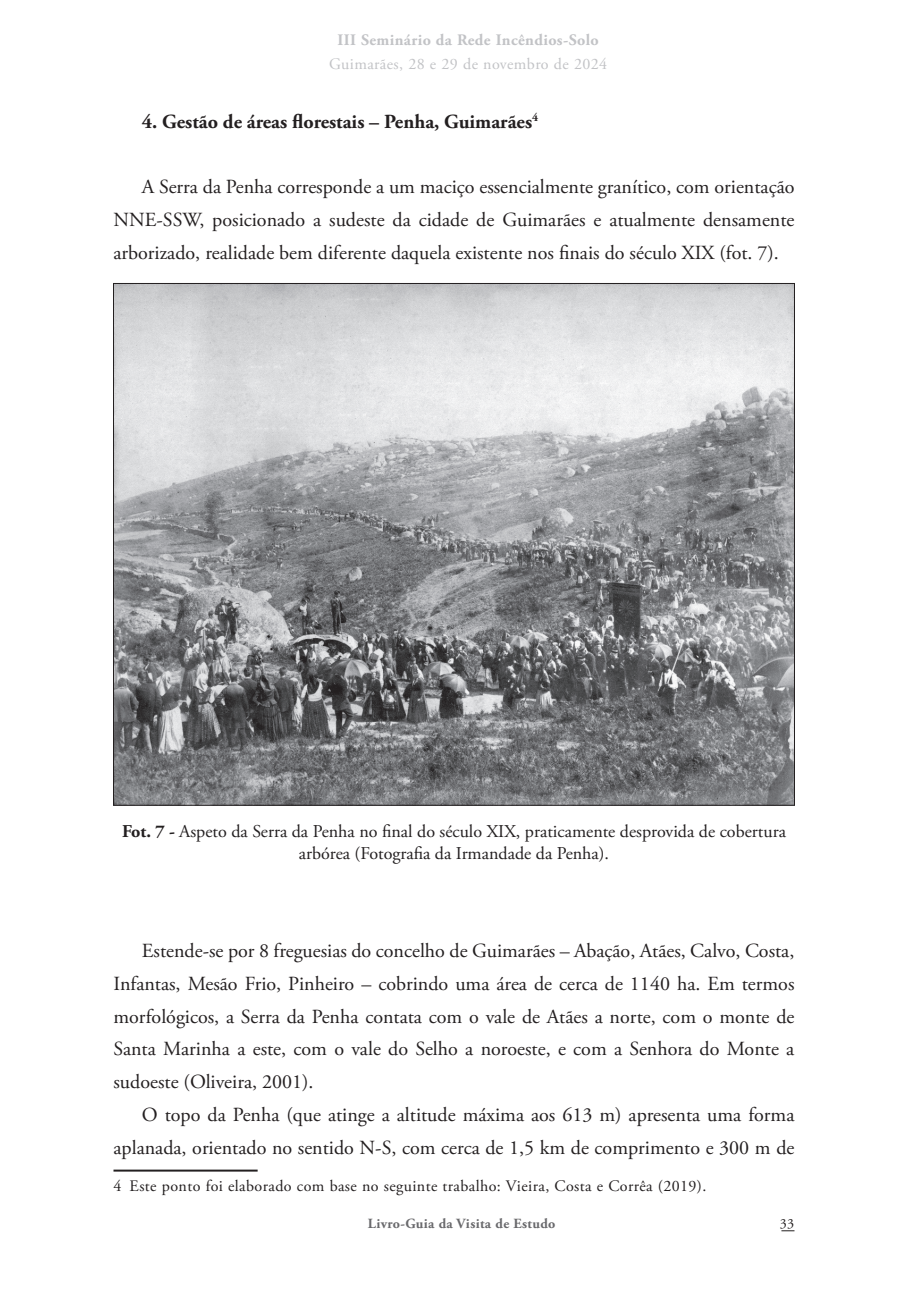
<style>
.page{position:relative;width:908px;height:1304px;background:#fff}
.page>*{position:absolute;margin:0;border:0;box-sizing:border-box;transform-origin:0 0}
.t1{font:20px/32.8px "Adobe Garamond Pro";color:#231f20;text-align:justify}
.t2{font:700 20px "Adobe Garamond Pro";color:#231f20}
.t3{font:18px/22px "Adobe Garamond Pro";letter-spacing:-.01em;color:#231f20;text-align:center}
.t4{font:16px "Adobe Garamond Pro";letter-spacing:.025em;color:#231f20}
.t5{font:700 16px "Adobe Garamond Pro";letter-spacing:.025em;color:#c2c3c6}
.t6{font:16px "Adobe Garamond Pro";letter-spacing:.025em;color:#c2c3c6}
.t7{font:700 14px "Adobe Garamond Pro";letter-spacing:.025em;color:#69696c}
.t8{font:14px "Adobe Garamond Pro";color:#231f20}
.s1{font-weight:700}
</style>
<div class="page">
<svg style="left:781px;top:1230px;width:13px;height:1px"></svg>
<hr style="left:113px;top:1170px;width:144px;height:2px;background:#231f20">
<img style="left:115px;top:285px;width:677px;height:518px">
<p class="t5" style="left:337px;top:31px;width:263px">III Seminário da Rede Incêndios-Solo</p>
<p class="t6" style="left:329px;top:54px;width:279px">Guimarães, 28 e 29 de novembro de 2024</p>
<p class="t2" style="left:142px;top:110px;width:397px">4. Gestão de áreas florestais – Penha, Guimarães<sup>4</sup></p>
<p class="t1" style="left:113px;top:171px;width:682px;text-indent:28px">A Serra da Penha corresponde a um maciço essencialmente granítico, com orientação NNE-SSW, posicionado a sudeste da cidade de Guimarães e atualmente densamente arborizado, realidade bem diferente daquela existente nos finais do século XIX (fot. 7).</p>
<p class="t3" style="left:122px;top:821px;width:665px"><span class="s1">Fot. 7 -</span> Aspeto da Serra da Penha no final do século XIX, praticamente desprovida de cobertura arbórea (Fotografia da Irmandade da Penha).</p>
<p class="t1" style="left:113px;top:935px;width:682px;text-indent:28px">Estende-se por 8 freguesias do concelho de Guimarães – Abação, Atães, Calvo, Costa, Infantas, Mesão Frio, Pinheiro – cobrindo uma área de cerca de 1140 ha. Em termos morfológicos, a Serra da Penha contata com o vale de Atães a norte, com o monte de Santa Marinha a este, com o vale do Selho a noroeste, e com a Senhora do Monte a sudoeste (Oliveira, 2001).</p>
<p class="t1" style="left:113px;top:1099px;width:682px;text-align:right">O topo da Penha (que atinge a altitude máxima aos 613 m) apresenta uma forma aplanada, orientado no sentido N-S, com cerca de 1,5 km de comprimento e 300 m de</p>
<p class="t4" style="left:113px;top:1176px;width:594px">4 Este ponto foi elaborado com base no seguinte trabalho: Vieira, Costa e Corrêa (2019).</p>
<p class="t7" style="left:367px;top:1215px;width:189px">Livro-Guia da Visita de Estudo</p>
<p class="t8" style="left:779px;top:1215px;width:16px">33</p>
</div>
